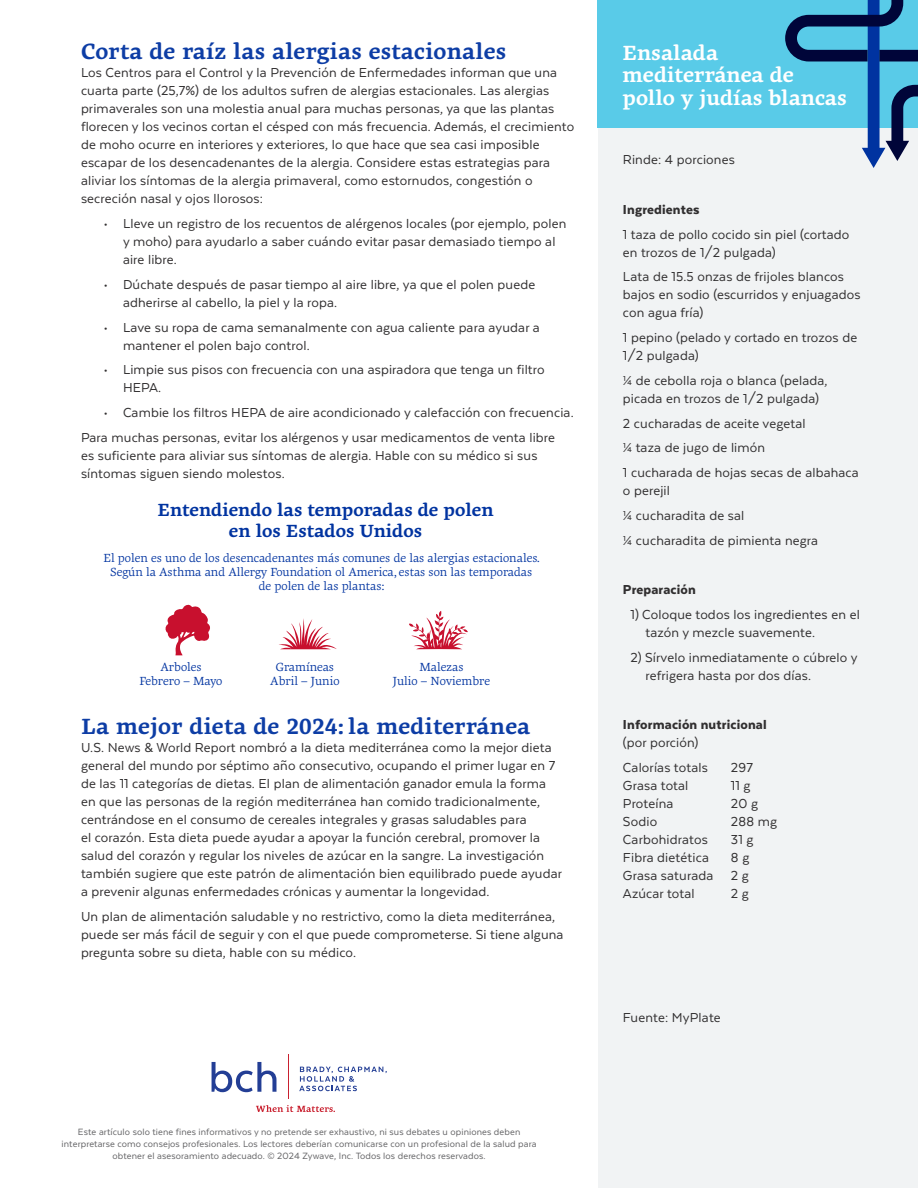
<style>
.page{position:relative;width:918px;height:1188px;background:#fff}
.page>*{position:absolute;margin:0;border:0;box-sizing:border-box;transform-origin:0 0}
.Body{font:700 22.5px "Geneo Std";letter-spacing:.01em;color:#0d3da5}
.t1{font:700 21px/22.5px "Geneo Std";color:#fff}
.t2{font:700 18px/21.6px "Geneo Std";color:#0033a0;text-align:center}
.Body-2{font:15px/18px "Texta";letter-spacing:.01em;color:#312f30}
.Body-3{font:900 15px/18px "Texta";letter-spacing:.01em;color:#312f30}
.t3{font:12px/14.4px "Geneo Std";color:#0033a0;text-align:center}
.Body-4{font:10.5px/12px "Texta";letter-spacing:.01em;color:#626264;text-align:center}
.s1{font-weight:400}
</style>
<div class="page">
<div style="left:598px;top:15px;width:320px;height:1173px;background:#f1f3f4"></div>
<div style="left:598px;top:0;width:320px;height:128px;background:#59cbe8"></div>
<svg style="left:785px;top:0;width:133px;height:168px"></svg>
<svg style="left:256px;top:1105px;width:79px;height:7px"></svg>
<svg style="left:212px;top:1062px;width:64px;height:30px"></svg>
<svg style="left:299px;top:1067px;width:88px;height:24px"></svg>
<hr style="left:288px;top:1055px;width:1px;height:44px;background:#c9202f">
<svg style="left:409px;top:611px;width:59px;height:38px"></svg>
<svg style="left:279px;top:618px;width:58px;height:31px"></svg>
<svg style="left:165px;top:604px;width:45px;height:51px"></svg>
<p class="Body" style="left:81px;top:38px;width:427px">Corta de raíz las alergias estacionales</p>
<p class="Body-2" style="left:81px;top:64px;width:495px">Los Centros para el Control y la Prevención de Enfermedades informan que una cuarta parte (25,7%) de los adultos sufren de alergias estacionales. Las alergias primaverales son una molestia anual para muchas personas, ya que las plantas florecen y los vecinos cortan el césped con más frecuencia. Además, el crecimiento de moho ocurre en interiores y exteriores, lo que hace que sea casi imposible escapar de los desencadenantes de la alergia. Considere estas estrategias para aliviar los síntomas de la alergia primaveral, como estornudos, congestión o secreción nasal y ojos llorosos:</p>
<p class="Body-2" style="left:123px;top:214px;width:445px;text-indent:-20px">• Lleve un registro de los recuentos de alérgenos locales (por ejemplo, polen y moho) para ayudarlo a saber cuándo evitar pasar demasiado tiempo al aire libre.</p>
<p class="Body-2" style="left:123px;top:275px;width:414px;text-indent:-20px">• Dúchate después de pasar tiempo al aire libre, ya que el polen puede adherirse al cabello, la piel y la ropa.</p>
<p class="Body-2" style="left:123px;top:318px;width:418px;text-indent:-20px">• Lave su ropa de cama semanalmente con agua caliente para ayudar a mantener el polen bajo control.</p>
<p class="Body-2" style="left:123px;top:361px;width:423px;text-indent:-20px">• Limpie sus pisos con frecuencia con una aspiradora que tenga un filtro<br>HEPA.</p>
<p class="Body-2" style="left:104px;top:403px;width:472px">• Cambie los filtros HEPA de aire acondicionado y calefacción con frecuencia.</p>
<p class="Body-2" style="left:81px;top:428px;width:476px">Para muchas personas, evitar los alérgenos y usar medicamentos de venta libre es suficiente para aliviar sus síntomas de alergia. Hable con su médico si sus síntomas siguen siendo molestos.</p>
<p class="t2" style="left:158px;top:499px;width:337px">Entendiendo las temporadas de polen en los Estados Unidos</p>
<p class="t3" style="left:103px;top:550px;width:438px">El polen es uno de los desencadenantes más comunes de las alergias estacionales.<br>Según la Asthma and Allergy Foundation ol America, estas son las temporadas</p>
<p class="t3" style="left:259px;top:579px;width:127px">de polen de las plantas:</p>
<p class="t3" style="left:160px;top:659px;width:43px">Arboles</p>
<p class="t3" style="left:140px;top:674px;width:84px">Febrero – Mayo</p>
<p class="t3" style="left:270px;top:659px;width:71px">Gramíneas<br>Abril – Junio</p>
<p class="t3" style="left:420px;top:659px;width:45px">Malezas</p>
<p class="t3" style="left:393px;top:674px;width:99px">Julio – Noviembre</p>
<p class="Body" style="left:81px;top:713px;width:451px">La mejor dieta de 2024: la mediterránea</p>
<p class="Body-2" style="left:81px;top:739px;width:483px">U.S. News &amp; World Report nombró a la dieta mediterránea como la mejor dieta general del mundo por séptimo año consecutivo, ocupando el primer lugar en 7 de las 11 categorías de dietas. El plan de alimentación ganador emula la forma en que las personas de la región mediterránea han comido tradicionalmente, centrándose en el consumo de cereales integrales y grasas saludables para<br>el corazón. Esta dieta puede ayudar a apoyar la función cerebral, promover la salud del corazón y regular los niveles de azúcar en la sangre. La investigación también sugiere que este patrón de alimentación bien equilibrado puede ayudar a prevenir algunas enfermedades crónicas y aumentar la longevidad.</p>
<p class="Body-2" style="left:81px;top:908px;width:484px">Un plan de alimentación saludable y no restrictivo, como la dieta mediterránea, puede ser más fácil de seguir y con el que puede comprometerse. Si tiene alguna pregunta sobre su dieta, hable con su médico.</p>
<p class="Body-4" style="left:62px;top:1125px;width:477px">Este artículo solo tiene fines informativos y no pretende ser exhaustivo, ni sus debates u opiniones deben interpretarse como consejos profesionales. Los lectores deberían comunicarse con un profesional de la salud para obtener el asesoramiento adecuado. © 2024 Zywave, Inc. Todos los derechos reservados.</p>
<p class="t1" style="left:622px;top:41px;width:226px">Ensalada mediterránea de pollo y judías blancas</p>
<p class="Body-2" style="left:623px;top:151px;width:113px">Rinde: 4 porciones</p>
<p class="Body-3" style="left:623px;top:200px;width:78px">Ingredientes</p>
<p class="Body-2" style="left:623px;top:225px;width:228px">1 taza de pollo cocido sin piel (cortado en trozos de 1/2 pulgada)</p>
<p class="Body-2" style="left:623px;top:268px;width:239px">Lata de 15.5 onzas de frijoles blancos bajos en sodio (escurridos y enjuagados con agua fría)</p>
<p class="Body-2" style="left:623px;top:328px;width:236px">1 pepino (pelado y cortado en trozos de<br>1/2 pulgada)</p>
<p class="Body-2" style="left:623px;top:371px;width:206px">¼ de cebolla roja o blanca (pelada, picada en trozos de 1/2 pulgada)</p>
<p class="Body-2" style="left:623px;top:414px;width:184px">2 cucharadas de aceite vegetal</p>
<p class="Body-2" style="left:623px;top:439px;width:144px">¼ taza de jugo de limón</p>
<p class="Body-2" style="left:623px;top:463px;width:237px">1 cucharada de hojas secas de albahaca o perejil</p>
<p class="Body-2" style="left:623px;top:506px;width:123px">¼ cucharadita de sal</p>
<p class="Body-2" style="left:623px;top:531px;width:197px">¼ cucharadita de pimienta negra</p>
<p class="Body-3" style="left:623px;top:580px;width:74px">Preparación</p>
<p class="Body-2" style="left:645px;top:605px;width:216px;text-indent:-15px">1) Coloque todos los ingredientes en el tazón y mezcle suavemente.</p>
<p class="Body-2" style="left:645px;top:648px;width:214px;text-indent:-15px">2) Sírvelo inmediatamente o cúbrelo y refrigera hasta por dos días.</p>
<p class="Body-3" style="left:623px;top:715px;width:145px">Información nutricional <span class="s1">(por porción)</span></p>
<p class="Body-2" style="left:623px;top:758px;width:86px">Calorías totals</p>
<p class="Body-2" style="left:731px;top:758px;width:23px">297</p>
<p class="Body-2" style="left:623px;top:776px;width:67px">Grasa total</p>
<p class="Body-2" style="left:731px;top:776px;width:21px">11 g</p>
<p class="Body-2" style="left:623px;top:794px;width:52px">Proteína</p>
<p class="Body-2" style="left:731px;top:794px;width:29px">20 g</p>
<p class="Body-2" style="left:623px;top:812px;width:36px">Sodio</p>
<p class="Body-2" style="left:731px;top:812px;width:48px">288 mg</p>
<p class="Body-2" style="left:623px;top:830px;width:86px">Carbohidratos</p>
<p class="Body-2" style="left:731px;top:830px;width:24px">31 g</p>
<p class="Body-2" style="left:623px;top:848px;width:87px">Fibra dietética</p>
<p class="Body-2" style="left:623px;top:848px;width:128px;text-align:justify;text-indent:108px">8 g Grasa saturada 2 g Azúcar total</p>
<p class="Body-2" style="left:731px;top:884px;width:19px">2 g</p>
<p class="Body-2" style="left:623px;top:1008px;width:99px">Fuente: MyPlate</p>
</div>
